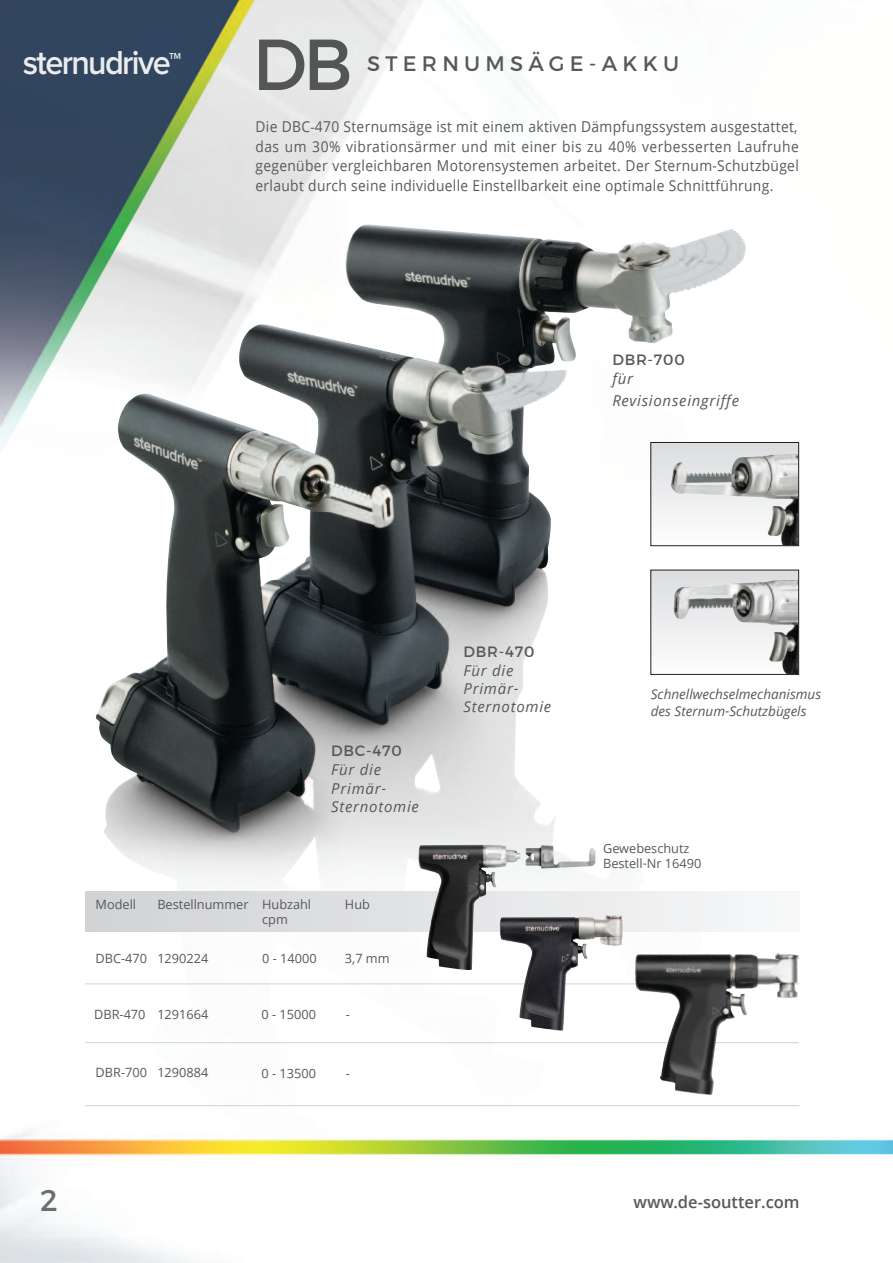
<style>
.page{position:relative;width:893px;height:1263px;background:#fff}
.page>*{position:absolute;margin:0;border:0;box-sizing:border-box;transform-origin:0 0}
.t1{font:72px "Montserrat";color:#545557}
.t2{font:600 34.5px "Proxima Nova";letter-spacing:-.05em;color:#ececee;scale:.94 1}
.t3{font:30px "Montserrat";color:#6c6d70}
.t4{font:21px "Montserrat";letter-spacing:.25em;color:#57585a}
.t5{font:600 16.5px "Open Sans";color:#57585a}
.t6{font:15px/19.5px "Open Sans";letter-spacing:.025em;color:#57585a;text-align:justify;scale:.92 1}
.t7{font:italic 15px/18.3px "Open Sans";letter-spacing:.05em;color:#57585a}
.t8{font:15px "Montserrat";letter-spacing:.05em;color:#57585a}
.t9{font:italic 13.5px/16.5px "Open Sans";color:#57585a}
.t10{font:12.75px/15px "Open Sans";color:#57585a}
.t11{font:600 9px "Proxima Nova";color:#ececee;scale:.96 1}
.s1{font-size:13.5px}
.s2{font-family:"Koz Min Pr 6 N";font-weight:500}
.s3{font-family:"Lucida Grande";font-style:normal}
.s4{font-family:"Lucida Grande"}
</style>
<div class="page">
<img style="left:0;top:0;width:893px;height:1263px">
<img style="left:100px;top:500px;width:602px;height:639px">
<svg style="left:85px;top:891px;width:714px;height:40px"></svg>
<hr style="left:85px;top:1105px;width:714px;height:1px;background:#d1d2d4">
<hr style="left:85px;top:984px;width:714px;height:1px;background:#d1d2d4">
<hr style="left:85px;top:1042px;width:714px;height:1px;background:#d1d2d4">
<img style="left:525px;top:845px;width:70px;height:23px">
<img style="left:418px;top:844px;width:102px;height:126px">
<img style="left:635px;top:953px;width:164px;height:142px">
<img style="left:500px;top:915px;width:122px;height:115px">
<div style="left:651px;top:442px;width:148px;height:104px;background:linear-gradient(to bottom,#dbdcde,#fdfdfd)"></div>
<img style="left:671px;top:454px;width:126px;height:90px">
<div style="left:651px;top:442px;width:148px;height:104px;border:1px solid #231f20"></div>
<div style="left:651px;top:570px;width:148px;height:104px;background:linear-gradient(to bottom,#dbdcde,#fdfdfd)"></div>
<img style="left:674px;top:580px;width:123px;height:93px">
<div style="left:651px;top:570px;width:148px;height:105px;border:1px solid #231f20"></div>
<h2 class="t2" style="left:23px;top:51px;width:159px">sternudrive</h2>
<p class="t11" style="left:169px;top:53px;width:14px">TM</p>
<h1 class="t1" style="left:253px;top:37px;width:101px">DB</h1>
<h3 class="t4" style="left:367px;top:55px;width:314px">STERNUMSÄGE-AKKU</h3>
<p class="t6" style="left:255px;top:116px;width:592px">Die DBC<span class="s1">-</span>470 Sternumsäge ist mit einem aktiven Dämpfungssystem ausgestattet, das um 30% vibrationsärmer und mit einer bis zu 40% verbesserten Laufruhe gegenu<span class="s2">̈</span>ber vergleichbaren Motorensystemen arbeitet. Der Sternum-Schutzbu<span class="s2">̈</span> gel erlaubt durch seine individuelle Einstellbarkeit eine optimale Schnittfu<span class="s2">̈</span>hrung.</p>
<p class="t8" style="left:612px;top:354px;width:74px">DBR-700</p>
<p class="t7" style="left:612px;top:368px;width:128px;line-height:21.1px">fu<span class="s3">̈</span>r<br>Revisionseingriffe</p>
<p class="t8" style="left:331px;top:745px;width:72px">DBC-470</p>
<p class="t7" style="left:331px;top:760px;width:89px">Fu<span class="s3">̈</span>r die<br>Primär<span class="s3">‐<br></span>Sternotomie</p>
<p class="t8" style="left:463px;top:645px;width:72px">DBR-470</p>
<p class="t7" style="left:463px;top:661px;width:89px">Fu<span class="s3">̈</span>r die<br>Primär<span class="s3">‐<br></span>Sternotomie</p>
<p class="t9" style="left:651px;top:686px;width:172px">Schnellwechselmechanismus des Sternum<span class="s3">‐</span>Schutzbu<span class="s3">̈</span>gels</p>
<p class="t10" style="left:603px;top:840px;width:100px">Gewebeschutz<br>Bestell<span class="s4">‐</span>Nr 16490</p>
<p class="t10" style="left:96px;top:897px;width:42px">Modell</p>
<p class="t10" style="left:157px;top:897px;width:93px">Bestellnummer</p>
<p class="t10" style="left:96px;top:951px;width:53px">DBC-470</p>
<p class="t10" style="left:157px;top:951px;width:53px">1290224</p>
<p class="t10" style="left:262px;top:896px;width:51px">Hubzahl cpm</p>
<p class="t10" style="left:262px;top:950px;width:56px">0 - 14000</p>
<p class="t10" style="left:345px;top:897px;width:27px">Hub</p>
<p class="t10" style="left:345px;top:951px;width:46px">3,7 mm</p>
<p class="t10" style="left:94px;top:1006px;width:53px">DBR-470</p>
<p class="t10" style="left:157px;top:1006px;width:53px">1291664</p>
<p class="t10" style="left:262px;top:1007px;width:56px">0 - 15000</p>
<p class="t10" style="left:346px;top:1007px;width:6px">-</p>
<p class="t10" style="left:96px;top:1065px;width:53px">DBR-700</p>
<p class="t10" style="left:157px;top:1064px;width:53px">1290884</p>
<p class="t10" style="left:262px;top:1065px;width:56px">0 - 13500</p>
<p class="t10" style="left:346px;top:1065px;width:6px">-</p>
<h3 class="t3" style="left:40px;top:1189px;width:19px">2</h3>
<p class="t5" style="left:634px;top:1190px;width:168px">www.de-soutter.com</p>
</div>
